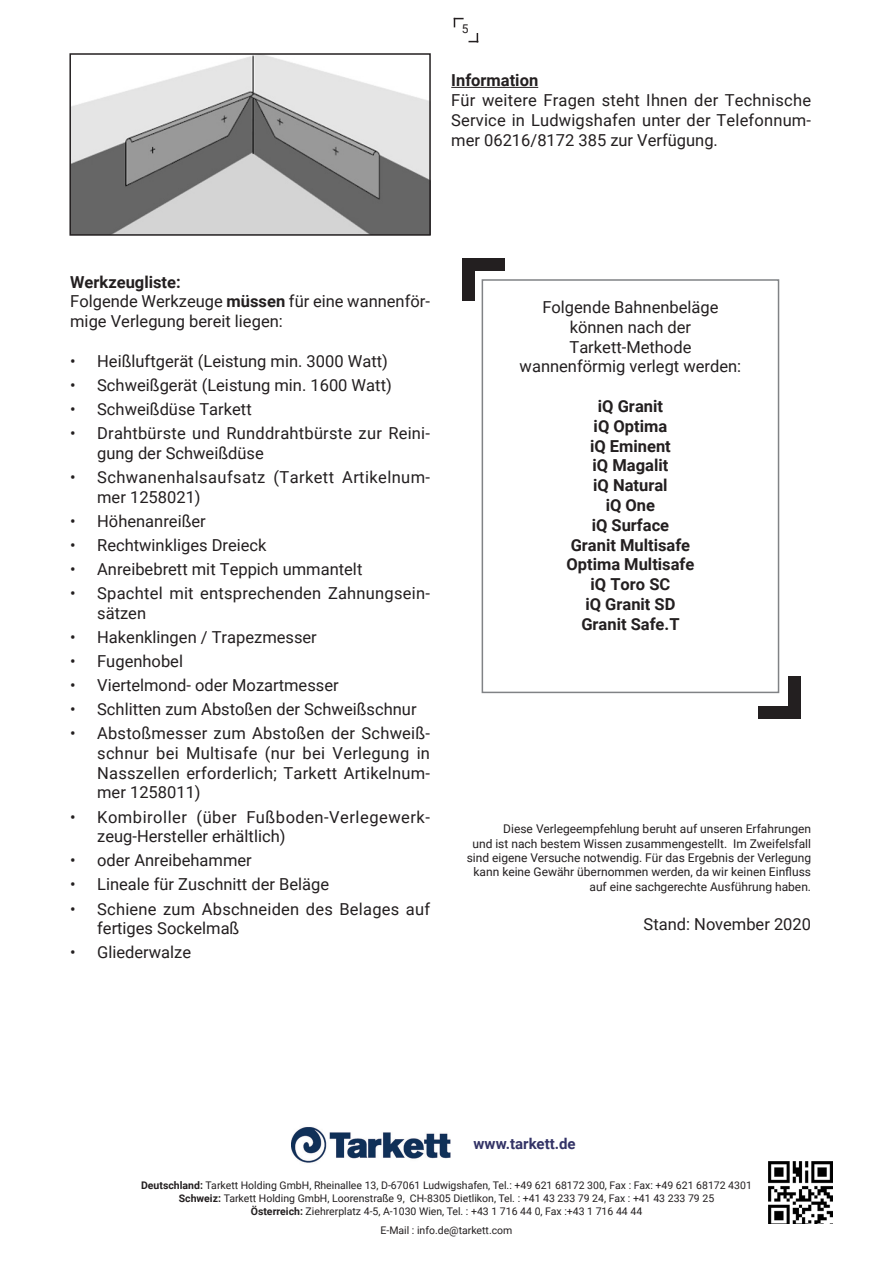
<style>
.page{position:relative;width:893px;height:1263px;background:#fff}
.page>*{position:absolute;margin:0;border:0;box-sizing:border-box;transform-origin:0 0}
.t1{font:16.5px/19.8px "Roboto";color:#231f20}
.t2{font:700 16.5px/19.8px "Roboto";color:#231f20;text-align:center}
.t3{font:16.5px/19.8px "Roboto";letter-spacing:.03em;color:#231f20}
.t4{font:16.5px/19.8px "Roboto";letter-spacing:.025em;color:#231f20}
.t5{font:700 15px "Roboto";color:#336}
.t6{font:12px/14.4px "Roboto";color:#231f20;text-align:right}
.t7{font:10.5px/12.6px "Roboto";color:#231f20;text-align:center}
.s1{font-weight:700}
</style>
<div class="page">
<svg style="left:454px;top:18px;width:10px;height:9px"></svg>
<svg style="left:468px;top:33px;width:10px;height:10px"></svg>
<hr style="left:451px;top:87px;width:87px;height:1px;background:#231f20">
<img style="left:292px;top:1127px;width:159px;height:36px">
<img style="left:769px;top:1162px;width:63px;height:61px">
<img style="left:72px;top:56px;width:356px;height:177px">
<div style="left:69px;top:53px;width:362px;height:183px;border:2px solid #231f20"></div>
<div style="left:482px;top:279px;width:297px;height:414px;border:2px solid #808285"></div>
<div style="left:462px;top:258px;width:42px;height:13px;background:#231f20"></div>
<div style="left:462px;top:258px;width:13px;height:42px;background:#231f20"></div>
<div style="left:758px;top:706px;width:42px;height:13px;background:#231f20"></div>
<div style="left:788px;top:676px;width:12px;height:43px;background:#231f20"></div>
<p class="t6" style="left:462px;top:22px;width:8px">5</p>
<p class="t2" style="left:451px;top:70px;width:88px">Information</p>
<p class="t1" style="left:451px;top:90px;width:361px;text-align:justify">Für weitere Fragen steht Ihnen der Technische Service in Ludwigshafen unter der Telefonnum&shy;mer 06216/8172 385 zur Verfügung.</p>
<p class="t1" style="left:70px;top:271px;width:361px"><span class="s1">Werkzeugliste:<br></span>Folgende Werkzeuge <span class="s1">müssen</span> für eine wannenför&shy;mige Verlegung bereit liegen:</p>
<p class="t1" style="left:70px;top:350px;width:319px">• Heißluftgerät (Leistung min. 3000 Watt)</p>
<p class="t1" style="left:70px;top:375px;width:323px">• Schweißgerät (Leistung min. 1600 Watt)</p>
<p class="t1" style="left:70px;top:399px;width:183px">• Schweißdüse Tarkett</p>
<p class="t1" style="left:97px;top:423px;width:334px;text-indent:-27px">• Drahtbürste und Runddrahtbürste zur Reini&shy;gung der Schweißdüse</p>
<p class="t4" style="left:97px;top:466px;width:334px;text-indent:-27px">• Schwanenhalsaufsatz (Tarkett Artikelnum&shy;mer 1258021)</p>
<p class="t1" style="left:70px;top:510px;width:137px">• Höhenanreißer</p>
<p class="t1" style="left:70px;top:534px;width:198px">• Rechtwinkliges Dreieck</p>
<p class="t1" style="left:70px;top:558px;width:294px">• Anreibebrett mit Teppich ummantelt</p>
<p class="t1" style="left:97px;top:583px;width:334px;text-indent:-27px">• Spachtel mit entsprechenden Zahnungsein&shy;sätzen</p>
<p class="t1" style="left:70px;top:626px;width:248px">• Hakenklingen / Trapezmesser</p>
<p class="t1" style="left:70px;top:650px;width:114px">• Fugenhobel</p>
<p class="t1" style="left:70px;top:674px;width:270px">• Viertelmond- oder Mozartmesser</p>
<p class="t1" style="left:70px;top:699px;width:348px">• Schlitten zum Abstoßen der Schweißschnur</p>
<p class="t1" style="left:97px;top:723px;width:334px;text-align:justify;text-indent:-27px">• Abstoßmesser zum Abstoßen der Schweiß&shy;schnur bei Multisafe (nur bei Verlegung in Nasszellen erforderlich; Tarkett Artikelnum&shy;mer 1258011)</p>
<p class="t3" style="left:97px;top:806px;width:334px;text-indent:-27px">• Kombiroller (über Fußboden-Verlegewerk&shy;zeug-Hersteller erhältlich)</p>
<p class="t1" style="left:70px;top:850px;width:183px">• oder Anreibehammer</p>
<p class="t1" style="left:70px;top:874px;width:260px">• Lineale für Zuschnitt der Beläge</p>
<p class="t1" style="left:97px;top:898px;width:334px;text-indent:-27px">• Schiene zum Abschneiden des Belages auf fertiges Sockelmaß</p>
<p class="t1" style="left:70px;top:942px;width:122px">• Gliederwalze</p>
<p class="t1" style="left:520px;top:297px;width:223px;text-align:center">Folgende Bahnenbeläge können nach der<br>Tarkett-Methode wannenförmig verlegt werden:</p>
<p class="t2" style="left:566px;top:396px;width:130px">iQ Granit<br>iQ Optima<br>iQ Eminent<br>iQ Magalit<br>iQ Natural<br>iQ One<br>iQ Surface<br>Granit Multisafe<br>Optima Multisafe iQ Toro SC<br>iQ Granit SD<br>Granit Safe.T</p>
<p class="t6" style="left:467px;top:821px;width:346px">Diese Verlegeempfehlung beruht auf unseren Erfahrungen<br>und ist nach bestem Wissen zusammengestellt. Im Zweifelsfall sind eigene Versuche notwendig. Für das Ergebnis der Verlegung kann keine Gewähr übernommen werden, da wir keinen Einfluss auf eine sachgerechte Ausführung haben.</p>
<p class="t1" style="left:644px;top:914px;width:169px">Stand: November 2020</p>
<p class="t5" style="left:474px;top:1133px;width:104px">www.tarkett.de</p>
<p class="t7" style="left:141px;top:1179px;width:612px"><span class="s1">Deutschland:</span> Tarkett Holding GmbH, Rheinallee 13, D-67061 Ludwigshafen, Tel.: +49 621 68172 300, Fax : Fax: +49 621 68172 4301<br><span class="s1">Schweiz:</span> Tarkett Holding GmbH, Loorenstraße 9, CH-8305 Dietlikon, Tel. : +41 43 233 79 24, Fax : +41 43 233 79 25<br><span class="s1">Österreich:</span> Ziehrerplatz 4-5, A-1030 Wien, Tel. : +43 1 716 44 0, Fax :+43 1 716 44 44</p>
<p class="t7" style="left:380px;top:1223px;width:134px">E-Mail : info.de@tarkett.com</p>
</div>
